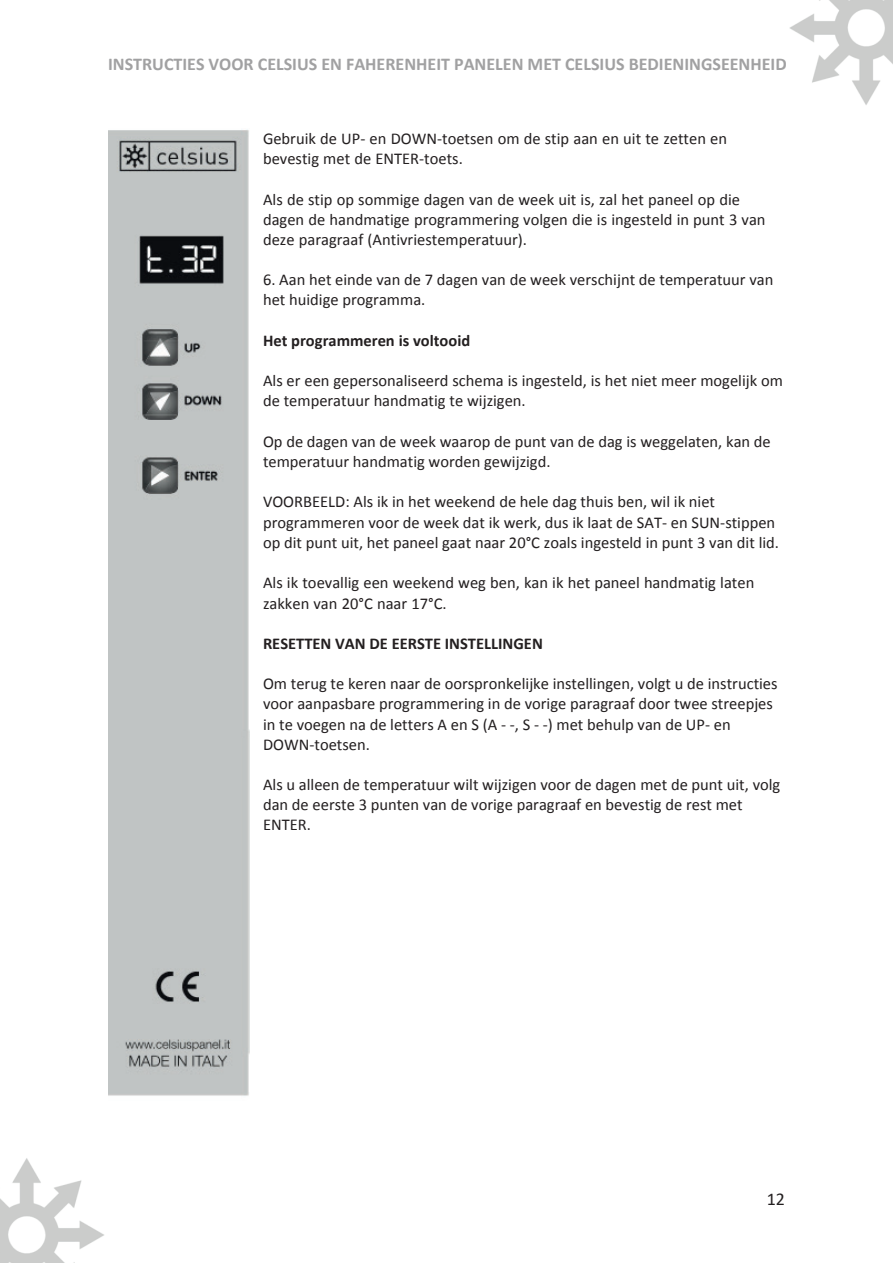
<style>
.page{position:relative;width:893px;height:1263px;background:#fff}
.page>*{position:absolute;margin:0;border:0;box-sizing:border-box;transform-origin:0 0}
.t1{font:700 18px "Calibri";color:#a1a1a2}
.t2{font:18px "Calibri";color:#231f20}
.t3{font:16.5px/20.1px "Calibri";color:#231f20}
.t4{font:700 16.5px "Calibri";color:#231f20}
</style>
<div class="page">
<img style="left:789px;top:0;width:104px;height:105px">
<img style="left:0;top:1158px;width:104px;height:105px">
<img style="left:108px;top:129px;width:141px;height:967px">
<p class="t1" style="left:108px;top:53px;width:680px">INSTRUCTIES VOOR CELSIUS EN FAHERENHEIT PANELEN MET CELSIUS BEDIENINGSEENHEID</p>
<p class="t3" style="left:263px;top:128px;width:466px">Gebruik de UP- en DOWN-toetsen om de stip aan en uit te zetten en bevestig met de ENTER-toets.</p>
<p class="t3" style="left:263px;top:189px;width:504px">Als de stip op sommige dagen van de week uit is, zal het paneel op die dagen de handmatige programmering volgen die is ingesteld in punt 3 van deze paragraaf (Antivriestemperatuur).</p>
<p class="t3" style="left:263px;top:270px;width:512px">6. Aan het einde van de 7 dagen van de week verschijnt de temperatuur van het huidige programma.</p>
<p class="t4" style="left:263px;top:330px;width:209px">Het programmeren is voltooid</p>
<p class="t3" style="left:263px;top:371px;width:521px">Als er een gepersonaliseerd schema is ingesteld, is het niet meer mogelijk om de temperatuur handmatig te wijzigen.</p>
<p class="t3" style="left:263px;top:431px;width:509px">Op de dagen van de week waarop de punt van de dag is weggelaten, kan de temperatuur handmatig worden gewijzigd.</p>
<p class="t3" style="left:263px;top:492px;width:518px">VOORBEELD: Als ik in het weekend de hele dag thuis ben, wil ik niet programmeren voor de week dat ik werk, dus ik laat de SAT- en SUN-stippen op dit punt uit, het paneel gaat naar 20°C zoals ingesteld in punt 3 van dit lid.</p>
<p class="t3" style="left:263px;top:573px;width:493px">Als ik toevallig een weekend weg ben, kan ik het paneel handmatig laten zakken van 20°C naar 17°C.</p>
<p class="t4" style="left:263px;top:633px;width:281px">RESETTEN VAN DE EERSTE INSTELLINGEN</p>
<p class="t3" style="left:263px;top:674px;width:516px">Om terug te keren naar de oorspronkelijke instellingen, volgt u de instructies voor aanpasbare programmering in de vorige paragraaf door twee streepjes in te voegen na de letters A en S (A - -, S - -) met behulp van de UP- en DOWN-toetsen.</p>
<p class="t3" style="left:263px;top:775px;width:519px">Als u alleen de temperatuur wilt wijzigen voor de dagen met de punt uit, volg dan de eerste 3 punten van de vorige paragraaf en bevestig de rest met<br>ENTER.</p>
<p class="t2" style="left:767px;top:1187px;width:20px">12</p>
</div>
